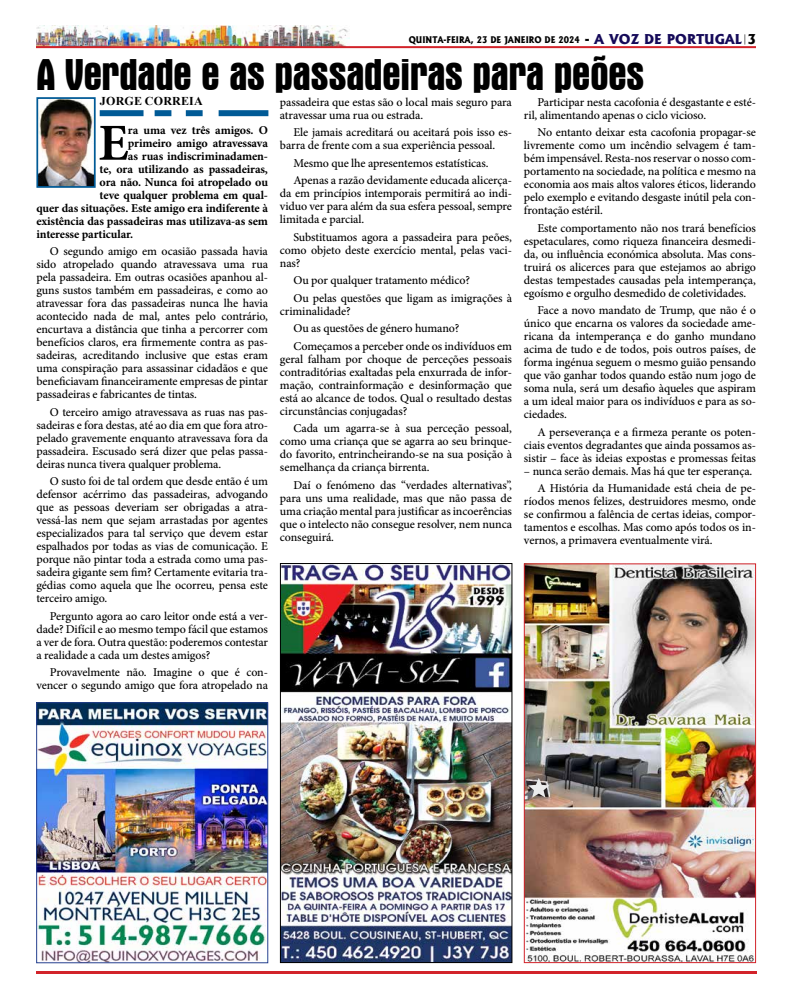
<style>
.page{position:relative;width:792px;height:1008px;background:#fff}
.page>*{position:absolute;margin:0;border:0;box-sizing:border-box;transform-origin:0 0}
.t1{font:700 52px "Minion Pro";color:#000}
.t2{font:700 condensed 45px "Aurora BT";letter-spacing:-.02em;color:#000}
.t3{font:500 12px/13px "Minion Pro";letter-spacing:-.01em;color:#000;text-align:justify}
.t4{font:700 12px "Minion Pro";letter-spacing:-.01em;color:#000}
.t5{font:700 12px "Times New Roman";letter-spacing:.015em;color:#000}
.t6{font:800 8.8px "Albertus";color:#000;scale:.91 1}
.s1{font-size:13px}
.s2{font-size:13px;color:#150a59}
</style>
<div class="page">
<img style="left:36px;top:25px;width:314px;height:21px">
<hr style="left:36px;top:46px;width:720px;height:2px;background:#d2232a">
<hr style="left:36px;top:971px;width:720px;height:3px;background:#d2232a">
<img style="left:526px;top:565px;width:228px;height:396px">
<div style="left:524px;top:563px;width:232px;height:400px;border:1px solid #d2232a"></div>
<div style="left:100px;top:110px;width:44px;height:6px;background:#005a96"></div>
<div style="left:155px;top:110px;width:16px;height:6px;background:#005a96"></div>
<div style="left:186px;top:110px;width:17px;height:6px;background:#005a96"></div>
<div style="left:219px;top:110px;width:49px;height:6px;background:#005a96"></div>
<img style="left:39px;top:100px;width:54px;height:85px">
<div style="left:36px;top:97px;width:60px;height:91px;border:2px solid #005a96"></div>
<svg style="left:528px;top:778px;width:22px;height:20px"></svg>
<img style="left:282px;top:565px;width:228px;height:396px">
<div style="left:280px;top:563px;width:232px;height:400px;border:1px solid #000"></div>
<img style="left:38px;top:704px;width:228px;height:257px">
<div style="left:36px;top:702px;width:232px;height:261px;border:1px solid #25408f"></div>
<p class="t6" style="left:409px;top:34px;width:383px">QUINTA-FEIRA, 23 DE JANEIRO DE 2024 <span class="s1">-</span> <span class="s2">A VOZ DE PORTUGAL</span><sup>|</sup><span class="s1">3</span></p>
<h2 class="t2" style="left:36px;top:49px;width:610px">A Verdade e as passadeiras para peões</h2>
<h1 class="t1" style="left:98px;top:106px;width:32px">E</h1>
<p class="t4" style="left:128px;top:121px;width:141px">ra uma vez três amigos. O</p>
<p class="t3" style="left:524px;top:95px;width:234px;text-indent:14px">Participar nesta cacofonia é desgastante e esté&shy;ril, alimentando apenas o ciclo vicioso.</p>
<p class="t3" style="left:524px;top:126px;width:234px;text-indent:14px">No entanto deixar esta cacofonia propagar-se livremente como um incêndio selvagem é tam&shy;bém impensável. Resta-nos reservar o nosso com&shy;portamento na sociedade, na política e mesmo na economia aos mais altos valores éticos, liderando pelo exemplo e evitando desgaste inútil pela con&shy;frontação estéril.</p>
<p class="t3" style="left:524px;top:221px;width:234px;text-indent:14px">Este comportamento não nos trará benefícios espetaculares, como riqueza financeira desmedi&shy;da, ou influência económica absoluta. Mas cons&shy;truirá os alicerces para que estejamos ao abrigo destas tempestades causadas pela intemperança, egoísmo e orgulho desmedido de coletividades.</p>
<p class="t3" style="left:524px;top:304px;width:234px;text-indent:14px">Face a novo mandato de Trump, que não é o único que encarna os valores da sociedade ame&shy;ricana da intemperança e do ganho mundano acima de tudo e de todos, pois outros países, de forma ingénua seguem o mesmo guião pensando que vão ganhar todos quando estão num jogo de soma nula, será um desafio àqueles que aspiram a um ideal maior para os indivíduos e para as so&shy;ciedades.</p>
<p class="t3" style="left:524px;top:425px;width:234px;text-indent:14px">A perseverança e a firmeza perante os poten&shy;ciais eventos degradantes que ainda possamos as&shy;sistir – face às ideias expostas e promessas feitas</p>
<p class="t3" style="left:524px;top:462px;width:234px;line-height:17.5px;text-align:right">– nunca serão demais. Mas há que ter esperança.<br>A História da Humanidade está cheia de pe-</p>
<p class="t3" style="left:524px;top:495px;width:234px">ríodos menos felizes, destruidores mesmo, onde se confirmou a falência de certas ideias, compor&shy;tamentos e escolhas. Mas como após todos os in&shy;vernos, a primavera eventualmente virá.</p>
<p class="t5" style="left:100px;top:93px;width:104px">JORGE CORREIA</p>
<p class="t3" style="left:280px;top:95px;width:233px">passadeira que estas são o local mais seguro para atravessar uma rua ou estrada.</p>
<p class="t3" style="left:280px;top:126px;width:234px;text-indent:14px">Ele jamais acreditará ou aceitará pois isso es&shy;barra de frente com a sua experiência pessoal.</p>
<p class="t3" style="left:293px;top:154px;width:220px;line-height:17.5px">Mesmo que lhe apresentemos estatísticas.<br>Apenas a razão devidamente educada alicerça-</p>
<p class="t3" style="left:280px;top:187px;width:234px">da em princípios intemporais permitirá ao indi&shy;viduo ver para além da sua esfera pessoal, sempre limitada e parcial.</p>
<p class="t3" style="left:280px;top:230px;width:234px;text-indent:14px">Substituamos agora a passadeira para peões, como objeto deste exercício mental, pelas vaci&shy;nas?</p>
<p class="t3" style="left:293px;top:272px;width:220px;line-height:17.5px">Ou por qualquer tratamento médico?<br>Ou pelas questões que ligam as imigrações à</p>
<p class="t3" style="left:293px;top:302px;width:220px;line-height:17.5px;text-align:left;text-indent:-14px">criminalidade?<br>Ou as questões de género humano?<br>Começamos a perceber onde os indivíduos em</p>
<p class="t3" style="left:280px;top:352px;width:234px">geral falham por choque de perceções pessoais contraditórias exaltadas pela enxurrada de infor&shy;mação, contrainformação e desinformação que está ao alcance de todos. Qual o resultado destas circunstâncias conjugadas?</p>
<p class="t3" style="left:280px;top:422px;width:234px;text-indent:14px">Cada um agarra-se à sua perceção pessoal, como uma criança que se agarra ao seu brinque&shy;do favorito, entrincheirando-se na sua posição à semelhança da criança birrenta.</p>
<p class="t3" style="left:280px;top:478px;width:234px;text-indent:14px">Daí o fenómeno das “verdades alternativas”, para uns uma realidade, mas que não passa de uma criação mental para justificar as incoerências que o intelecto não consegue resolver, nem nunca conseguirá.</p>
<p class="t4" style="left:128px;top:134px;width:142px">primeiro amigo atravessava</p>
<p class="t4" style="left:128px;top:147px;width:142px">as ruas indiscriminadamen-</p>
<p class="t4" style="left:100px;top:160px;width:170px">te, ora utilizando as passadeiras,</p>
<p class="t4" style="left:100px;top:173px;width:170px">ora não. Nunca foi atropelado ou</p>
<p class="t4" style="left:100px;top:186px;width:170px">teve qualquer problema em qual-</p>
<p class="t4" style="left:36px;top:199px;width:233px">quer das situações. Este amigo era indiferente à</p>
<p class="t4" style="left:36px;top:212px;width:233px">existência das passadeiras mas utilizava-as sem</p>
<p class="t4" style="left:36px;top:225px;width:98px">interesse particular.</p>
<p class="t3" style="left:36px;top:245px;width:233px;text-indent:14px">O segundo amigo em ocasião passada havia sido atropelado quando atravessava uma rua pela passadeira. Em outras ocasiões apanhou al&shy;guns sustos também em passadeiras, e como ao atravessar fora das passadeiras nunca lhe havia acontecido nada de mal, antes pelo contrário, encurtava a distância que tinha a percorrer com benefícios claros, era firmemente contra as pas&shy;sadeiras, acreditando inclusive que estas eram uma conspiração para assassinar cidadãos e que beneficiavam financeiramente empresas de pintar passadeiras e fabricantes de tintas.</p>
<p class="t3" style="left:36px;top:405px;width:233px;text-indent:14px">O terceiro amigo atravessava as ruas nas pas&shy;sadeiras e fora destas, até ao dia em que fora atro&shy;pelado gravemente enquanto atravessava fora da passadeira. Escusado será dizer que pelas passa&shy;deiras nunca tivera qualquer problema.</p>
<p class="t3" style="left:36px;top:475px;width:233px;text-indent:14px">O susto foi de tal ordem que desde então é um defensor acérrimo das passadeiras, advogando que as pessoas deveriam ser obrigadas a atra&shy;vessá-las nem que sejam arrastadas por agentes especializados para tal serviço que devem estar espalhados por todas as vias de comunicação. E porque não pintar toda a estrada como uma pas&shy;sadeira gigante sem fim? Certamente evitaria tra&shy;gédias como aquela que lhe ocorreu, pensa este terceiro amigo.</p>
<p class="t3" style="left:36px;top:609px;width:233px;text-indent:14px">Pergunto agora ao caro leitor onde está a ver&shy;dade? Difícil e ao mesmo tempo fácil que estamos a ver de fora. Outra questão: poderemos contestar a realidade a cada um destes amigos?</p>
<p class="t3" style="left:36px;top:666px;width:233px;text-align:right">Provavelmente não. Imagine o que é con&shy;vencer o segundo amigo que fora atropelado na</p>
</div>
